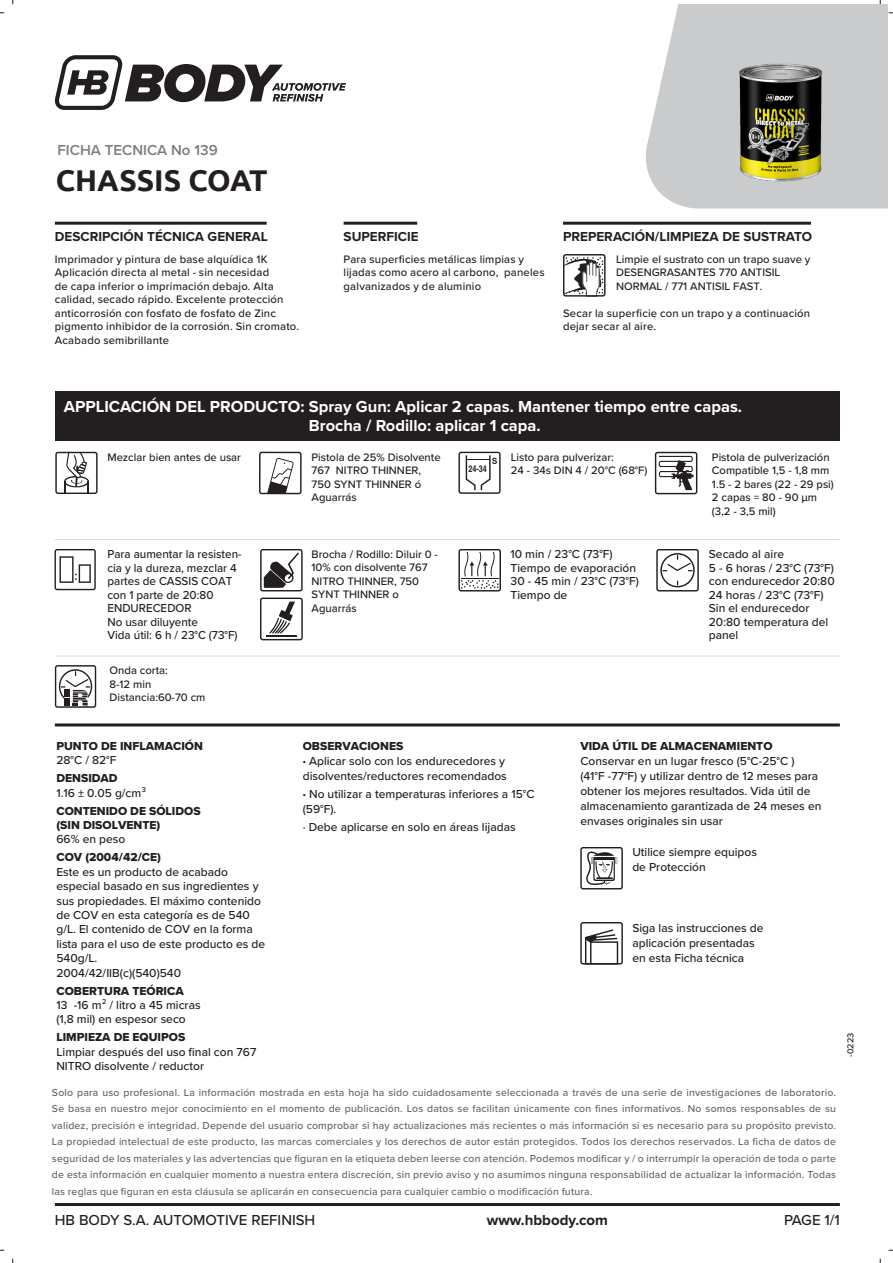
<style>
.page{position:relative;width:893px;height:1263px;background:#fff}
.page>*{position:absolute;margin:0;border:0;box-sizing:border-box;transform-origin:0 0}
.t1{font:700 30px "Ubuntu";color:#231f20}
.t2{font:700 16.5px/19.5px "Proxima Nova";color:#fff}
.t3{font:500 15px "Proxima Nova";color:#231f20}
.t4{font:600 15px "Proxima Nova";color:#7b7d7f}
.t5{font:700 15px "Proxima Nova";color:#231f20}
.t6{font:700 13.5px "Proxima Nova";color:#231f20}
.t7{font:500 12px/13.5px "Proxima Nova";color:#231f20}
.t8{font:12px/14.4px "Proxima Nova Extrabld";color:#231f20}
.t9{font:500 11.25px/13.5px "Proxima Nova";letter-spacing:.01em;color:#231f20}
.t10{font:500 10.5px/16.5px "Proxima Nova";letter-spacing:.02em;color:#636466;text-align:justify}
.t11{font:700 9.3px "Helvetica World";color:#231f20;scale:.75 1}
.t12{font:500 9px "Proxima Nova";color:#231f20}
.s1{font-family:"Proxima Nova";font-weight:500}
.s2{font-family:"Proxima Nova Extrabld";font-weight:400}
</style>
<div class="page">
<svg style="left:646px;top:4px;width:242px;height:204px;fill:#c9cbcc"></svg>
<svg style="left:54px;top:55px;width:292px;height:55px"></svg>
<hr style="left:55px;top:222px;width:212px;height:3px;background:#231f20">
<hr style="left:54px;top:539px;width:785px;height:1px;background:#231f20">
<hr style="left:55px;top:656px;width:785px;height:1px;background:#231f20">
<hr style="left:563px;top:222px;width:248px;height:3px;background:#231f20">
<hr style="left:344px;top:222px;width:73px;height:3px;background:#231f20">
<svg style="left:563px;top:254px;width:43px;height:43px"></svg>
<div style="left:55px;top:391px;width:784px;height:50px;background:#231f20"></div>
<svg style="left:259px;top:452px;width:43px;height:42px"></svg>
<svg style="left:655px;top:452px;width:42px;height:42px"></svg>
<svg style="left:656px;top:549px;width:43px;height:42px"></svg>
<svg style="left:458px;top:549px;width:43px;height:42px"></svg>
<svg style="left:458px;top:452px;width:43px;height:42px"></svg>
<svg style="left:55px;top:665px;width:41px;height:43px"></svg>
<img style="left:687px;top:28px;width:188px;height:197px">
<hr style="left:55px;top:1203px;width:785px;height:3px;background:#231f20">
<svg style="left:580px;top:847px;width:43px;height:42px"></svg>
<svg style="left:580px;top:922px;width:43px;height:42px"></svg>
<hr style="left:55px;top:723px;width:785px;height:3px;background:#231f20">
<svg style="left:55px;top:452px;width:42px;height:42px"></svg>
<svg style="left:55px;top:549px;width:41px;height:41px"></svg>
<svg style="left:260px;top:549px;width:43px;height:42px"></svg>
<svg style="left:260px;top:598px;width:43px;height:42px"></svg>
<p class="t4" style="left:57px;top:139px;width:162px">FICHA TECNICA No 139</p>
<p class="t1" style="left:56px;top:162px;width:213px">CHASSIS COAT</p>
<p class="t6" style="left:55px;top:227px;width:215px">DESCRIPCIÓN TÉCNICA GENERAL</p>
<p class="t6" style="left:563px;top:227px;width:251px">PREPERACIÓN/LIMPIEZA DE SUSTRATO</p>
<p class="t9" style="left:55px;top:252px;width:246px">Imprimador y pintura de base alquídica 1K Aplicación directa al metal - sin necesidad<br>de capa inferior o imprimación debajo. Alta calidad, secado rápido. Excelente protección anticorrosión con fosfato de fosfato de Zinc pigmento inhibidor de la corrosión. Sin cromato.<br>Acabado semibrillante</p>
<p class="t6" style="left:344px;top:227px;width:77px">SUPERFICIE</p>
<p class="t9" style="left:344px;top:252px;width:203px">Para superficies metálicas limpias y lijadas como acero al carbono, paneles galvanizados y de aluminio</p>
<p class="t9" style="left:616px;top:252px;width:196px">Limpie el sustrato con un trapo suave y<br>DESENGRASANTES 770 ANTISIL<br>NORMAL / 771 ANTISIL FAST.</p>
<p class="t9" style="left:563px;top:306px;width:249px">Secar la superficie con un trapo y a continuación dejar secar al aire.</p>
<p class="t2" style="left:309px;top:396px;width:435px;text-indent:-245px">APPLICACIÓN DEL PRODUCTO: Spray Gun: Aplicar 2 capas. Mantener tiempo entre capas.<br>Brocha / Rodillo: aplicar 1 capa.</p>
<p class="t9" style="left:312px;top:450px;width:131px">Pistola de 25% Disolvente<br>767 NITRO THINNER,<br>750 SYNT THINNER ó<br>Aguarrás</p>
<p class="t9" style="left:107px;top:450px;width:135px">Mezclar bien antes de usar</p>
<p class="t9" style="left:511px;top:450px;width:138px">Listo para pulverizar:<br>24 - 34s DIN 4 / 20°C (68°F)</p>
<p class="t9" style="left:712px;top:450px;width:123px">Pistola de pulverización<br>Compatible 1,5 - 1,8 mm<br>1.5 - 2 bares (22 - 29 psi)<br>2 capas = 80 - 90 μm (3,2 - 3,5 mil)</p>
<p class="t7" style="left:709px;top:547px;width:127px">Secado al aire<br>5 - 6 horas / 23°C (73°F) con endurecedor 20:80<br>24 horas / 23°C (73°F)<br>Sin el endurecedor<br>20:80 temperatura del panel</p>
<p class="t11" style="left:468px;top:464px;width:26px">24-34</p>
<p class="t9" style="left:312px;top:547px;width:128px">Brocha / Rodillo: Diluir 0 -<br>10% con disolvente 767<br>NITRO THINNER, 750<br>SYNT THINNER o<br>Aguarrás</p>
<p class="t7" style="left:511px;top:547px;width:130px">10 min / 23°C (73°F)<br>Tiempo de evaporación<br>30 - 45 min / 23°C (73°F)<br>Tiempo de</p>
<p class="t7" style="left:107px;top:547px;width:136px">Para aumentar la resisten&shy;cia y la dureza, mezclar 4 partes de CASSIS COAT con 1 parte de 20:80<br>ENDURECEDOR<br>No usar diluyente<br>Vida útil: 6 h / 23°C (73°F)</p>
<p class="t9" style="left:110px;top:663px;width:97px">Onda corta:<br>8-12 min<br>Distancia:60-70 cm</p>
<p class="t8" style="left:56px;top:738px;width:148px">PUNTO DE INFLAMACIÓN<br><span class="s1">28°C / 82°F</span></p>
<p class="t7" style="left:56px;top:770px;width:91px;line-height:14.4px"><span class="s2">DENSIDAD<br></span>1.16 ± 0.05 g/cm³</p>
<p class="t8" style="left:56px;top:803px;width:146px">CONTENIDO DE SÓLIDOS (SIN DISOLVENTE)<br><span class="s1">66% en peso</span></p>
<p class="t7" style="left:56px;top:850px;width:210px;line-height:14.4px"><span class="s2">COV (2004/42/CE)<br></span>Este es un producto de acabado especial basado en sus ingredientes y sus propiedades. El máximo contenido de COV en esta categoría es de 540 g/L. El contenido de COV en la forma lista para el uso de este producto es de<br>540g/L.<br>2004/42/IIB(c)(540)540</p>
<p class="t7" style="left:56px;top:983px;width:146px;line-height:14.4px"><span class="s2">COBERTURA TEÓRICA<br></span>13 -16 m² / litro a 45 micras (1,8 mil) en espesor seco</p>
<p class="t7" style="left:56px;top:1030px;width:201px;line-height:14.4px"><span class="s2">LIMPIEZA DE EQUIPOS<br></span>Limpiar después del uso final con 767<br>NITRO disolvente / reductor</p>
<p class="t7" style="left:303px;top:738px;width:206px;line-height:15px"><span class="s2">OBSERVACIONES<br>·</span> Aplicar solo con los endurecedores y disolventes/reductores recomendados</p>
<p class="t7" style="left:303px;top:786px;width:233px;line-height:15px"><span class="s2">·</span> No utilizar a temperaturas inferiores a 15°C (59°F).</p>
<p class="t7" style="left:303px;top:819px;width:214px">· Debe aplicarse en solo en áreas lijadas</p>
<p class="t7" style="left:580px;top:738px;width:243px;line-height:15px"><span class="s2">VIDA ÚTIL DE ALMACENAMIENTO </span>Conservar en un lugar fresco (5°C-25°C ) (41°F -77°F) y utilizar dentro de 12 meses para obtener los mejores resultados. Vida útil de almacenamiento garantizada de 24 meses en envases originales sin usar</p>
<p class="t7" style="left:632px;top:844px;width:126px;line-height:15px">Utilice siempre equipos de Protección</p>
<p class="t7" style="left:632px;top:919px;width:133px;line-height:15px">Siga las instrucciones de aplicación presentadas en esta Ficha técnica</p>
<p class="t10" style="left:52px;top:1084px;width:786px">Solo para uso profesional. La información mostrada en esta hoja ha sido cuidadosamente seleccionada a través de una serie de investigaciones de laboratorio.<br>Se basa en nuestro mejor conocimiento en el momento de publicación. Los datos se facilitan únicamente con fines informativos. No somos responsables de su validez, precisión e integridad. Depende del usuario comprobar si hay actualizaciones más recientes o más información si es necesario para su propósito previsto.<br>La propiedad intelectual de este producto, las marcas comerciales y los derechos de autor están protegidos. Todos los derechos reservados. La ficha de datos de seguridad de los materiales y las advertencias que figuran en la etiqueta deben leerse con atención. Podemos modificar y / o interrumpir la operación de toda o parte de esta información en cualquier momento a nuestra entera discreción, sin previo aviso y no asumimos ninguna responsabilidad de actualizar la información. Todas las reglas que figuran en esta cláusula se aplicarán en consecuencia para cualquier cambio o modificación futura.</p>
<p class="t3" style="left:55px;top:1209px;width:262px">HB BODY S.A. AUTOMOTIVE REFINISH</p>
<p class="t5" style="left:487px;top:1209px;width:123px">www.hbbody.com</p>
<p class="t3" style="left:784px;top:1209px;width:57px">PAGE 1/1</p>
<p class="t12" style="left:844px;top:1057px;width:25px;rotate:-90deg">-0223</p>
</div>
